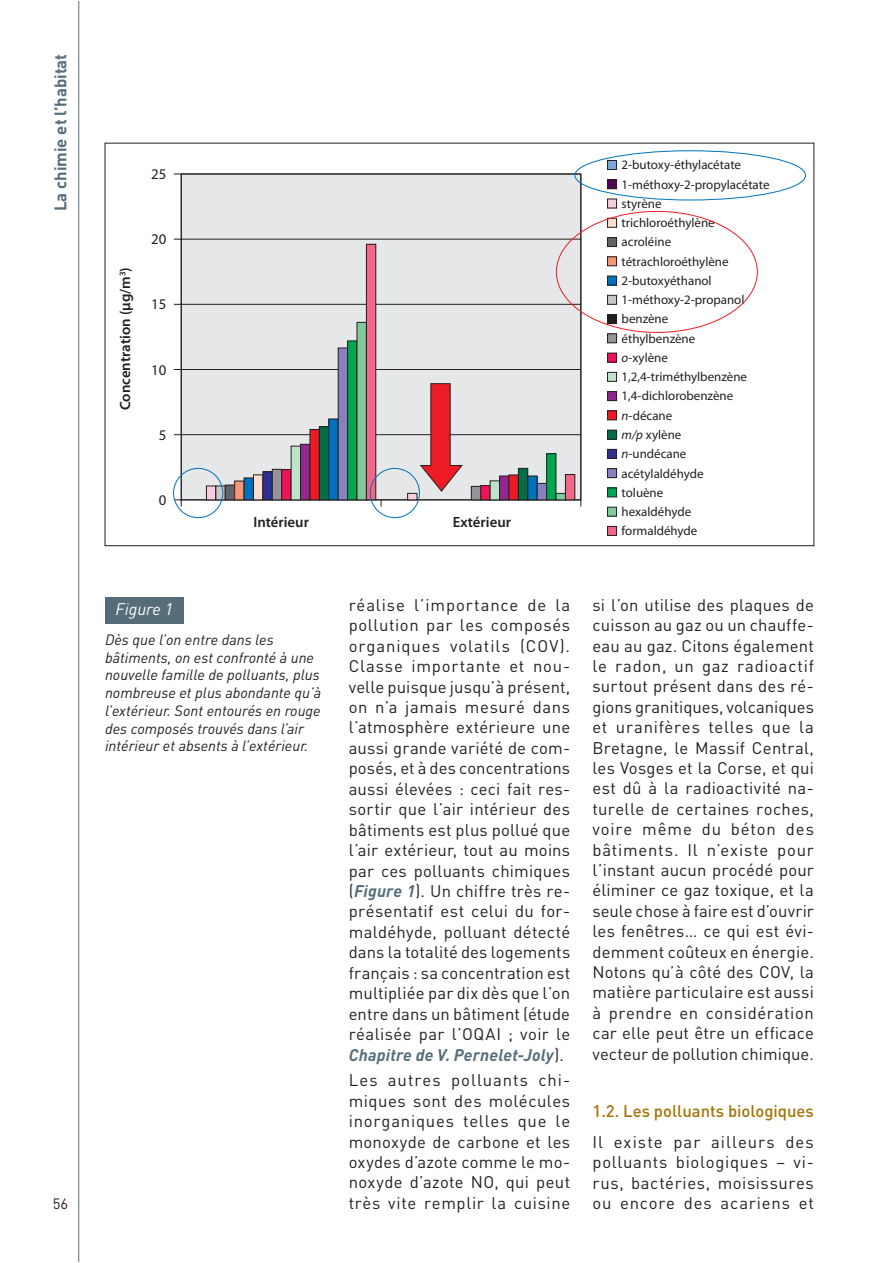
<style>
.page{position:relative;width:893px;height:1263px;background:#fff}
.page>*{position:absolute;margin:0;border:0;box-sizing:border-box;transform-origin:0 0}
.t1{font:16.65px/20.4px "DIN";letter-spacing:.025em;color:#231f20;text-align:justify}
.t2{font:500 16.65px "DIN";color:#a57406}
.t3{font:700 16.65px "DIN";color:#556d79}
.t4{font:italic 16.65px "DIN";color:#fff}
.t5{font:italic 14.85px/17.9px "DIN";color:#231f20}
.t6{font:600 14.85px "Myriad Pro";color:#231f20}
.t7{font:14.85px "Myriad Pro";color:#231f20}
.t8{font:14.85px "DIN";color:#231f20}
.t9{font:12.9px/19.2px "Myriad Pro";color:#231f20}
.s1{font-style:italic}
.s2{font-weight:700;font-style:italic;color:#556d79}
</style>
<div class="page">
<svg style="left:78px;top:1px;width:1px;height:1260px"></svg>
<div style="left:607px;top:160px;width:9px;height:10px;background:#7da7d8"></div>
<div style="left:607px;top:160px;width:10px;height:10px;border:1px solid #231f20"></div>
<svg style="left:173px;top:173px;width:444px;height:363px"></svg>
<div style="left:206px;top:486px;width:10px;height:14px;background:#f9cbdf"></div>
<div style="left:206px;top:486px;width:10px;height:14px;border:1px solid #231f20"></div>
<div style="left:216px;top:486px;width:9px;height:14px;background:#c6c8ca"></div>
<div style="left:215px;top:486px;width:11px;height:14px;border:1px solid #231f20"></div>
<div style="left:225px;top:485px;width:10px;height:15px;background:#636466"></div>
<div style="left:225px;top:485px;width:10px;height:15px;border:1px solid #231f20"></div>
<div style="left:235px;top:481px;width:9px;height:19px;background:#f69679"></div>
<div style="left:234px;top:481px;width:10px;height:19px;border:1px solid #231f20"></div>
<div style="left:244px;top:478px;width:9px;height:22px;background:#0071bc"></div>
<div style="left:253px;top:475px;width:10px;height:25px;background:#fdddcf"></div>
<div style="left:253px;top:474px;width:10px;height:26px;border:1px solid #231f20"></div>
<div style="left:263px;top:472px;width:9px;height:28px;background:#2e3092"></div>
<div style="left:262px;top:471px;width:11px;height:29px;border:1px solid #231f20"></div>
<div style="left:272px;top:469px;width:10px;height:31px;background:#939598"></div>
<div style="left:272px;top:469px;width:10px;height:31px;border:1px solid #231f20"></div>
<div style="left:282px;top:470px;width:9px;height:30px;background:#ed145a"></div>
<div style="left:281px;top:469px;width:11px;height:31px;border:1px solid #231f20"></div>
<div style="left:291px;top:446px;width:9px;height:54px;background:#bfe2ca"></div>
<div style="left:300px;top:444px;width:10px;height:56px;background:#91278f"></div>
<div style="left:300px;top:444px;width:10px;height:56px;border:1px solid #231f20"></div>
<div style="left:471px;top:486px;width:10px;height:14px;background:#939598"></div>
<div style="left:471px;top:486px;width:10px;height:14px;border:1px solid #231f20"></div>
<div style="left:481px;top:486px;width:9px;height:14px;background:#ed145a"></div>
<div style="left:480px;top:485px;width:11px;height:15px;border:1px solid #231f20"></div>
<div style="left:490px;top:481px;width:9px;height:19px;background:#bfe2ca"></div>
<div style="left:499px;top:476px;width:10px;height:24px;background:#91278f"></div>
<div style="left:499px;top:476px;width:10px;height:24px;border:1px solid #231f20"></div>
<div style="left:509px;top:475px;width:9px;height:25px;background:#ed1c24"></div>
<div style="left:508px;top:474px;width:11px;height:26px;border:1px solid #231f20"></div>
<div style="left:518px;top:468px;width:10px;height:32px;background:#006f45"></div>
<div style="left:518px;top:468px;width:10px;height:32px;border:1px solid #231f20"></div>
<div style="left:528px;top:476px;width:9px;height:24px;background:#0071bc"></div>
<div style="left:527px;top:476px;width:11px;height:24px;border:1px solid #231f20"></div>
<div style="left:537px;top:483px;width:10px;height:17px;background:#8781bd"></div>
<div style="left:537px;top:483px;width:10px;height:17px;border:1px solid #231f20"></div>
<div style="left:547px;top:454px;width:9px;height:46px;background:#00a650"></div>
<div style="left:546px;top:453px;width:10px;height:47px;border:1px solid #231f20"></div>
<div style="left:556px;top:493px;width:9px;height:7px;background:#81ca9c"></div>
<div style="left:555px;top:493px;width:11px;height:7px;border:1px solid #231f20"></div>
<div style="left:408px;top:493px;width:9px;height:7px;background:#f9cbdf"></div>
<div style="left:407px;top:493px;width:10px;height:7px;border:1px solid #231f20"></div>
<div style="left:565px;top:475px;width:10px;height:25px;background:#f16787"></div>
<div style="left:565px;top:474px;width:10px;height:26px;border:1px solid #231f20"></div>
<div style="left:310px;top:429px;width:9px;height:71px;background:#ed1c24"></div>
<div style="left:309px;top:429px;width:11px;height:71px;border:1px solid #231f20"></div>
<div style="left:319px;top:427px;width:10px;height:73px;background:#006f45"></div>
<div style="left:319px;top:426px;width:10px;height:74px;border:1px solid #231f20"></div>
<div style="left:329px;top:419px;width:9px;height:81px;background:#0071bc"></div>
<div style="left:328px;top:419px;width:11px;height:81px;border:1px solid #231f20"></div>
<div style="left:338px;top:348px;width:10px;height:152px;background:#8781bd"></div>
<div style="left:338px;top:348px;width:10px;height:152px;border:1px solid #231f20"></div>
<div style="left:348px;top:341px;width:9px;height:159px;background:#00a650"></div>
<div style="left:347px;top:340px;width:10px;height:160px;border:1px solid #231f20"></div>
<div style="left:357px;top:322px;width:9px;height:178px;background:#81ca9c"></div>
<div style="left:356px;top:322px;width:11px;height:178px;border:1px solid #231f20"></div>
<div style="left:366px;top:244px;width:10px;height:256px;background:#f16787"></div>
<div style="left:366px;top:244px;width:10px;height:256px;border:1px solid #231f20"></div>
<svg style="left:419px;top:383px;width:45px;height:110px;background:#dd898d"></svg>
<div style="left:173px;top:468px;width:50px;height:50px;border:1px solid #0071bc;border-radius:50%"></div>
<div style="left:370px;top:468px;width:50px;height:50px;border:1px solid #0071bc;border-radius:50%"></div>
<div style="left:574px;top:150px;width:232px;height:50px;border:1px solid #0071bc;border-radius:50%"></div>
<div style="left:105px;top:597px;width:79px;height:27px;background:#556d79"></div>
<p class="t3" style="left:54px;top:211px;width:159px;rotate:-90deg">La chimie et l’habitat</p>
<p class="t8" style="left:53px;top:1198px;width:17px">56</p>
<p class="t7" style="left:151px;top:165px;width:17px">25</p>
<p class="t6" style="left:119px;top:410px;width:144px;rotate:-90deg">Concentration (μg/m<sup>3</sup>)</p>
<p class="t7" style="left:151px;top:231px;width:17px">20</p>
<p class="t7" style="left:151px;top:296px;width:17px">15</p>
<p class="t7" style="left:151px;top:361px;width:17px">10</p>
<p class="t7" style="left:159px;top:426px;width:9px">5</p>
<p class="t7" style="left:159px;top:491px;width:9px">0</p>
<p class="t6" style="left:253px;top:517px;width:57px">Intérieur</p>
<p class="t4" style="left:116px;top:603px;width:59px">Figure 1</p>
<p class="t5" style="left:105px;top:632px;width:218px">Dès que l’on entre dans les bâtiments, on est confronté à une nouvelle famille de polluants, plus nombreuse et plus abondante qu’à l’extérieur. Sont entourés en rouge des composés trouvés dans l’air intérieur et absents à l’extérieur.</p>
<p class="t6" style="left:453px;top:517px;width:60px">Extérieur</p>
<p class="t9" style="left:622px;top:155px;width:149px">2-butoxy-éthylacétate<br>1-méthoxy-2-propylacétate styrène<br>trichloroéthylène<br>acroléine tétrachloroéthylène<br>2-butoxyéthanol<br>1-méthoxy-2-propanol benzène<br>éthylbenzène<br><span class="s1">o</span>-xylène<br>1,2,4-triméthylbenzène<br>1,4-dichlorobenzène <span class="s1">n</span>-décane<br><span class="s1">m/p</span> xylène<br><span class="s1">n</span>-undécane acétylaldéhyde<br>toluène<br>hexaldéhyde formaldéhyde</p>
<p class="t1" style="left:349px;top:597px;width:223px">réalise l’importance de la pollution par les composés organiques volatils (COV).<br>Classe importante et nou&shy;velle puisque jusqu’à présent, on n’a jamais mesuré dans l’atmosphère extérieure une aussi grande variété de com&shy;posés, et à des concentrations aussi élevées : ceci fait res&shy;sortir que l’air intérieur des bâtiments est plus pollué que l’air extérieur, tout au moins par ces polluants chimiques (<span class="s2">Figure 1</span>). Un chiffre très re&shy;présentatif est celui du for&shy;maldéhyde, polluant détecté dans la totalité des logements français : sa concentration est multipliée par dix dès que l’on entre dans un bâtiment (étude réalisée par l’OQAI ; voir le <span class="s2">Chapitre de V. Pernelet-Joly</span>).</p>
<p class="t1" style="left:349px;top:1072px;width:223px">Les autres polluants chi&shy;miques sont des molécules inorganiques telles que le monoxyde de carbone et les oxydes d’azote comme le mo&shy;noxyde d’azote NO, qui peut très vite remplir la cuisine</p>
<p class="t1" style="left:592px;top:597px;width:223px">si l’on utilise des plaques de cuisson au gaz ou un chauffe&shy;eau au gaz. Citons également le radon, un gaz radioactif surtout présent dans des ré&shy;gions granitiques, volcaniques et uranifères telles que la Bretagne, le Massif Central, les Vosges et la Corse, et qui est dû à la radioactivité na&shy;turelle de certaines roches, voire même du béton des bâtiments. Il n’existe pour l’instant aucun procédé pour éliminer ce gaz toxique, et la seule chose à faire est d’ouvrir les fenêtres… ce qui est évi&shy;demment coûteux en énergie.<br>Notons qu’à côté des COV, la matière particulaire est aussi à prendre en considération car elle peut être un efficace vecteur de pollution chimique.</p>
<p class="t2" style="left:592px;top:1105px;width:223px">1.2. Les polluants biologiques</p>
<p class="t1" style="left:592px;top:1133px;width:223px">Il existe par ailleurs des polluants biologiques – vi&shy;rus, bactéries, moisissures ou encore des acariens et</p>
</div>
